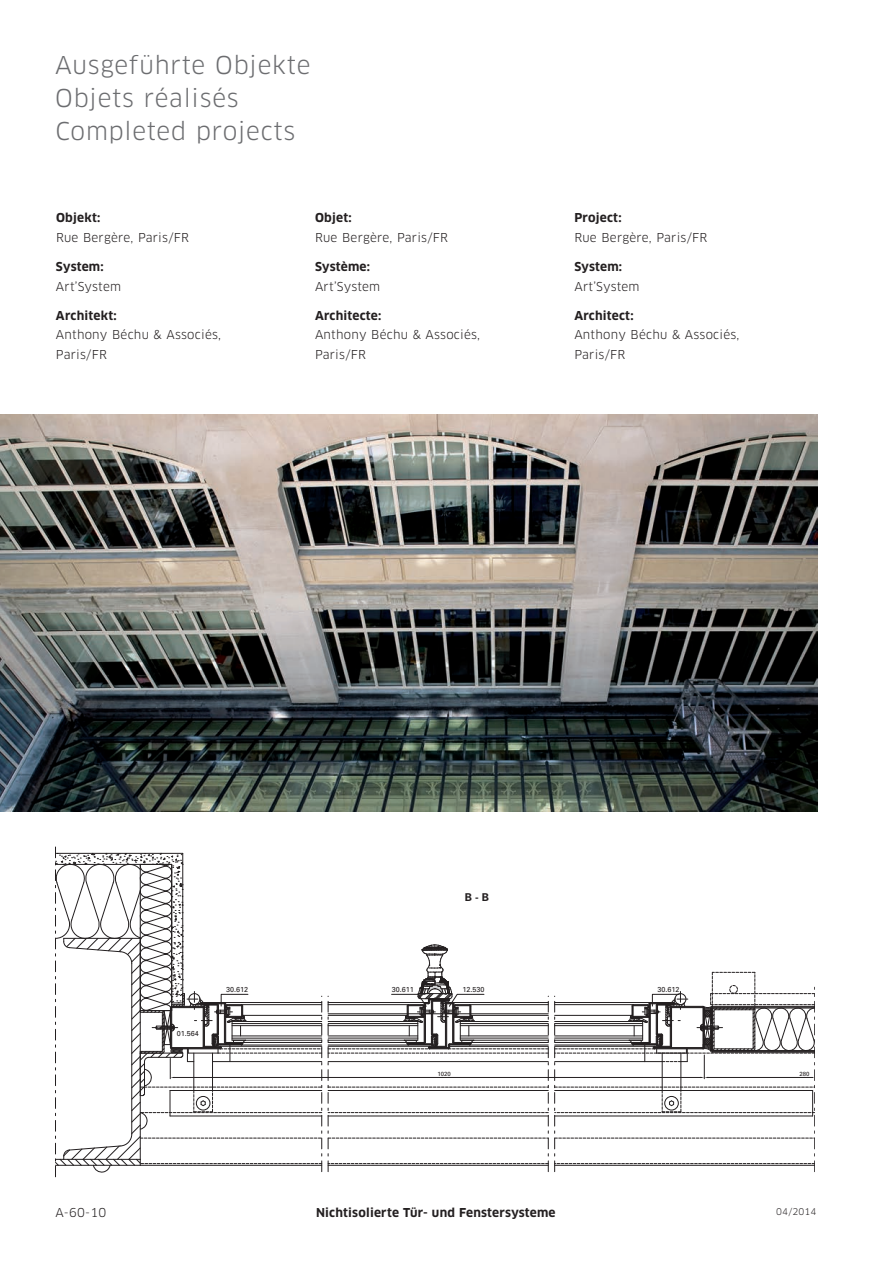
<style>
.page{position:relative;width:893px;height:1263px;background:#fff}
.page>*{position:absolute;margin:0;border:0;box-sizing:border-box;transform-origin:0 0}
.t1{font:24px/33px "Clan Pro";letter-spacing:.035em;color:#6c6d70}
.t2{font:12px/19.5px "Clan Pro";letter-spacing:.02em;color:#231f20}
.t3{font:700 12px "Clan Pro";letter-spacing:.02em;color:#231f20}
.t4{font:700 10.8px "Univers";color:#231f20}
.t5{font:9px "Clan Pro";letter-spacing:.02em;color:#231f20}
.t6{font:7.2px "Univers";color:#231f20}
.t7{font:6px "Univers";color:#231f20}
</style>
<div class="page">
<img style="left:0;top:415px;width:817px;height:396px">
<hr style="left:174px;top:1077px;width:527px;height:1px;background:#231f20">
<svg style="left:55px;top:847px;width:267px;height:331px"></svg>
<svg style="left:328px;top:945px;width:487px;height:227px"></svg>
<h1 class="t1" style="left:55px;top:50px;width:257px">Ausgeführte Objekte<br>Objets réalisés<br>Completed projects</h1>
<p class="t3" style="left:56px;top:213px;width:46px">Objekt:</p>
<p class="t2" style="left:56px;top:228px;width:134px">Rue Bergère, Paris/FR</p>
<p class="t3" style="left:56px;top:262px;width:49px">System:</p>
<p class="t2" style="left:56px;top:277px;width:67px">Art’System</p>
<p class="t3" style="left:56px;top:311px;width:62px">Architekt:</p>
<p class="t2" style="left:56px;top:326px;width:167px">Anthony Béchu &amp; Associés,<br>Paris/FR</p>
<p class="t3" style="left:315px;top:213px;width:38px">Objet:</p>
<p class="t2" style="left:315px;top:228px;width:134px">Rue Bergère, Paris/FR</p>
<p class="t3" style="left:315px;top:262px;width:56px">Système:</p>
<p class="t2" style="left:315px;top:277px;width:67px">Art’System</p>
<p class="t3" style="left:315px;top:311px;width:68px">Architecte:</p>
<p class="t2" style="left:315px;top:326px;width:167px">Anthony Béchu &amp; Associés,<br>Paris/FR</p>
<p class="t3" style="left:574px;top:213px;width:49px">Project:</p>
<p class="t2" style="left:574px;top:228px;width:134px">Rue Bergère, Paris/FR</p>
<p class="t3" style="left:574px;top:262px;width:49px">System:</p>
<p class="t2" style="left:574px;top:277px;width:67px">Art’System</p>
<p class="t3" style="left:574px;top:311px;width:61px">Architect:</p>
<p class="t2" style="left:574px;top:326px;width:167px">Anthony Béchu &amp; Associés,<br>Paris/FR</p>
<p class="t4" style="left:465px;top:893px;width:25px">B - B</p>
<p class="t6" style="left:177px;top:1031px;width:24px">01.564</p>
<p class="t6" style="left:226px;top:987px;width:24px">30.612</p>
<p class="t6" style="left:392px;top:987px;width:24px">30.611</p>
<p class="t6" style="left:462px;top:987px;width:24px">12.530</p>
<p class="t6" style="left:657px;top:987px;width:24px">30.612</p>
<p class="t7" style="left:437px;top:1072px;width:15px">1020</p>
<p class="t7" style="left:799px;top:1071px;width:12px">280</p>
<p class="t2" style="left:56px;top:1204px;width:52px">A-60-10</p>
<p class="t3" style="left:316px;top:1208px;width:241px">Nichtisolierte Tür- und Fenstersysteme</p>
<p class="t5" style="left:776px;top:1208px;width:42px">04/2014</p>
</div>
